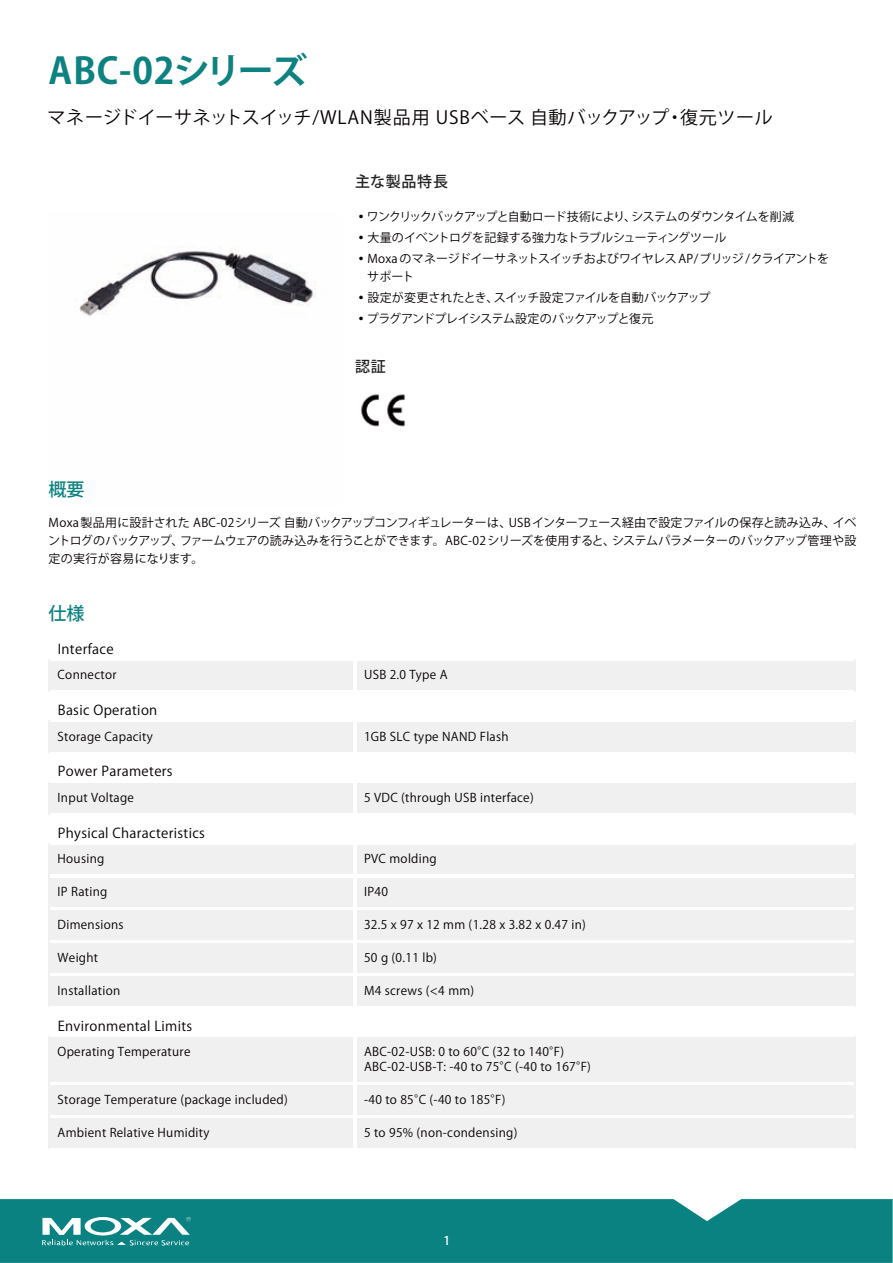
<style>
.page{position:relative;width:893px;height:1263px;background:#fff}
.page>*{position:absolute;margin:0;border:0;box-sizing:border-box;transform-origin:0 0}
.t1{font:700 36px "Koz Go Pro";letter-spacing:-.025em;color:#0d8281}
.t2{font:18px "Koz Go Pro";letter-spacing:.03em;color:#060101}
.t3{font:500 18px "Koz Go Pro";color:#0d8281}
.t4{font:500 15px "Koz Go Pro";letter-spacing:.05em;color:#222}
.t5{font:13.5px "Koz Go Pro";letter-spacing:.025em;color:#060101}
.t6{font:12px/18px "Koz Go Pro";letter-spacing:.025em;color:#060101}
.t7{font:12px/18px "Koz Go Pro";letter-spacing:-.035em;color:#060101}
.t8{font:12px "Koz Go Pro";letter-spacing:-.055em;color:#060101}
.t9{font:12px "Koz Go Pro";letter-spacing:-.01em;color:#060101}
.t10{font:12px "Koz Go Pro";letter-spacing:-.025em;color:#060101}
.t11{font:12px "Koz Go Pro";letter-spacing:-.05em;color:#060101}
.t12{font:500 12px "Koz Go Pro";color:#fff}
</style>
<div class="page">
<div style="left:0;top:1199px;width:893px;height:64px;background:#0a8282"></div>
<svg style="left:42px;top:1217px;width:149px;height:28px"></svg>
<div style="left:49px;top:659px;width:306px;height:33px;background:#f0f0f0"></div>
<div style="left:355px;top:659px;width:500px;height:33px;background:#f0f0f0"></div>
<div style="left:49px;top:720px;width:306px;height:33px;background:#f0f0f0"></div>
<div style="left:355px;top:720px;width:500px;height:33px;background:#f0f0f0"></div>
<div style="left:49px;top:782px;width:306px;height:32px;background:#f0f0f0"></div>
<div style="left:355px;top:782px;width:500px;height:32px;background:#f0f0f0"></div>
<div style="left:49px;top:843px;width:306px;height:33px;background:#f0f0f0"></div>
<div style="left:355px;top:843px;width:500px;height:33px;background:#f0f0f0"></div>
<div style="left:49px;top:876px;width:306px;height:33px;background:#f0f0f0"></div>
<div style="left:355px;top:876px;width:500px;height:33px;background:#f0f0f0"></div>
<div style="left:49px;top:909px;width:306px;height:32px;background:#f0f0f0"></div>
<div style="left:355px;top:909px;width:500px;height:32px;background:#f0f0f0"></div>
<div style="left:49px;top:941px;width:306px;height:33px;background:#f0f0f0"></div>
<div style="left:355px;top:941px;width:500px;height:33px;background:#f0f0f0"></div>
<div style="left:49px;top:974px;width:306px;height:33px;background:#f0f0f0"></div>
<div style="left:355px;top:974px;width:500px;height:33px;background:#f0f0f0"></div>
<div style="left:49px;top:1036px;width:306px;height:47px;background:#f0f0f0"></div>
<div style="left:355px;top:1036px;width:500px;height:47px;background:#f0f0f0"></div>
<div style="left:49px;top:1083px;width:306px;height:33px;background:#f0f0f0"></div>
<div style="left:355px;top:1083px;width:500px;height:33px;background:#f0f0f0"></div>
<div style="left:49px;top:1116px;width:306px;height:33px;background:#f0f0f0"></div>
<div style="left:355px;top:1116px;width:500px;height:33px;background:#f0f0f0"></div>
<hr style="left:50px;top:659px;width:305px;height:2px;background:#fff">
<hr style="left:50px;top:690px;width:305px;height:2px;background:#fff">
<svg style="left:354px;top:661px;width:1px;height:29px"></svg>
<hr style="left:355px;top:659px;width:499px;height:2px;background:#fff">
<hr style="left:355px;top:690px;width:499px;height:2px;background:#fff">
<hr style="left:355px;top:661px;width:2px;height:29px;background:#fff">
<hr style="left:50px;top:720px;width:305px;height:2px;background:#fff">
<hr style="left:50px;top:752px;width:305px;height:1px;background:#fff">
<hr style="left:354px;top:722px;width:1px;height:30px;background:#fff">
<hr style="left:355px;top:720px;width:499px;height:2px;background:#fff">
<hr style="left:355px;top:752px;width:499px;height:1px;background:#fff">
<hr style="left:355px;top:722px;width:2px;height:30px;background:#fff">
<hr style="left:50px;top:782px;width:305px;height:1px;background:#fff">
<hr style="left:50px;top:813px;width:305px;height:1px;background:#fff">
<hr style="left:354px;top:783px;width:1px;height:30px;background:#fff">
<hr style="left:355px;top:782px;width:499px;height:1px;background:#fff">
<hr style="left:355px;top:813px;width:499px;height:1px;background:#fff">
<hr style="left:355px;top:783px;width:2px;height:30px;background:#fff">
<hr style="left:50px;top:843px;width:305px;height:1px;background:#fff">
<hr style="left:354px;top:844px;width:1px;height:32px;background:#fff">
<hr style="left:50px;top:874px;width:304px;height:2px;background:#fff">
<hr style="left:355px;top:843px;width:499px;height:1px;background:#fff">
<hr style="left:355px;top:844px;width:2px;height:32px;background:#fff">
<hr style="left:357px;top:874px;width:497px;height:2px;background:#fff">
<hr style="left:354px;top:876px;width:1px;height:33px;background:#fff">
<hr style="left:50px;top:876px;width:304px;height:1px;background:#fff">
<hr style="left:50px;top:907px;width:304px;height:2px;background:#fff">
<hr style="left:355px;top:876px;width:2px;height:33px;background:#fff">
<hr style="left:357px;top:876px;width:497px;height:1px;background:#fff">
<hr style="left:357px;top:907px;width:497px;height:2px;background:#fff">
<hr style="left:354px;top:909px;width:1px;height:32px;background:#fff">
<hr style="left:50px;top:909px;width:304px;height:1px;background:#fff">
<hr style="left:50px;top:940px;width:304px;height:1px;background:#fff">
<hr style="left:355px;top:909px;width:2px;height:32px;background:#fff">
<hr style="left:357px;top:909px;width:497px;height:1px;background:#fff">
<hr style="left:357px;top:940px;width:497px;height:1px;background:#fff">
<hr style="left:354px;top:941px;width:1px;height:33px;background:#fff">
<hr style="left:50px;top:941px;width:304px;height:2px;background:#fff">
<hr style="left:50px;top:973px;width:304px;height:1px;background:#fff">
<hr style="left:355px;top:941px;width:2px;height:33px;background:#fff">
<hr style="left:357px;top:941px;width:497px;height:2px;background:#fff">
<hr style="left:357px;top:973px;width:497px;height:1px;background:#fff">
<hr style="left:50px;top:1006px;width:305px;height:1px;background:#fff">
<hr style="left:354px;top:974px;width:1px;height:32px;background:#fff">
<hr style="left:50px;top:974px;width:304px;height:2px;background:#fff">
<hr style="left:355px;top:1006px;width:499px;height:1px;background:#fff">
<hr style="left:355px;top:974px;width:2px;height:32px;background:#fff">
<hr style="left:357px;top:974px;width:497px;height:2px;background:#fff">
<hr style="left:50px;top:1036px;width:305px;height:1px;background:#fff">
<hr style="left:354px;top:1037px;width:1px;height:46px;background:#fff">
<hr style="left:50px;top:1082px;width:304px;height:1px;background:#fff">
<hr style="left:355px;top:1036px;width:499px;height:1px;background:#fff">
<hr style="left:355px;top:1037px;width:2px;height:46px;background:#fff">
<hr style="left:357px;top:1082px;width:497px;height:1px;background:#fff">
<hr style="left:354px;top:1083px;width:1px;height:33px;background:#fff">
<hr style="left:50px;top:1083px;width:304px;height:2px;background:#fff">
<hr style="left:50px;top:1115px;width:304px;height:1px;background:#fff">
<hr style="left:355px;top:1083px;width:2px;height:33px;background:#fff">
<hr style="left:357px;top:1083px;width:497px;height:2px;background:#fff">
<hr style="left:357px;top:1115px;width:497px;height:1px;background:#fff">
<hr style="left:50px;top:1148px;width:305px;height:1px;background:#fff">
<hr style="left:354px;top:1116px;width:1px;height:32px;background:#fff">
<hr style="left:50px;top:1116px;width:304px;height:2px;background:#fff">
<hr style="left:355px;top:1148px;width:499px;height:1px;background:#fff">
<hr style="left:355px;top:1116px;width:2px;height:32px;background:#fff">
<hr style="left:357px;top:1116px;width:497px;height:2px;background:#fff">
<img style="left:79px;top:247px;width:237px;height:70px">
<img style="left:361px;top:394px;width:44px;height:33px">
<h1 class="t1" style="left:49px;top:47px;width:260px">ABC-02シリーズ</h1>
<h2 class="t2" style="left:48px;top:106px;width:727px">マネージドイーサネットスイッチ/WLAN製品用 USBベース 自動バックアップ・復元ツール</h2>
<p class="t4" style="left:355px;top:172px;width:95px">主な製品特長</p>
<p class="t8" style="left:355px;top:209px;width:441px">•ワンクリックバックアップと自動ロード技術により、システムのダウンタイムを削減</p>
<p class="t9" style="left:355px;top:230px;width:373px">•大量のイベントログを記録する強力なトラブルシューティングツール</p>
<p class="t7" style="left:367px;top:250px;width:464px;text-indent:-12px">•Moxa のマネージドイーサネットスイッチおよびワイヤレス AP/ブリッジ /クライアントをサポート</p>
<p class="t10" style="left:355px;top:290px;width:357px">•設定が変更されたとき、スイッチ設定ファイルを自動バックアップ</p>
<p class="t11" style="left:355px;top:311px;width:300px">•プラグアンドプレイシステム設定のバックアップと復元</p>
<p class="t4" style="left:355px;top:357px;width:32px">認証</p>
<h2 class="t3" style="left:49px;top:478px;width:37px">概要</h2>
<p class="t6" style="left:48px;top:514px;width:810px;text-align:justify">Moxa製品用に設計された ABC-02シリーズ 自動バックアップコンフィギュレーターは、USBインターフェース経由で設定ファイルの保存と読み込み、イベントログのバックアップ、ファームウェアの読み込みを行うことができます。ABC-02 シリーズを使用すると、システムパラメーターのバックアップ管理や設定の実行が容易になります。</p>
<h2 class="t3" style="left:49px;top:601px;width:37px">仕様</h2>
<p class="t5" style="left:58px;top:640px;width:57px">Interface</p>
<p class="t6" style="left:58px;top:666px;width:60px">Connector</p>
<p class="t6" style="left:364px;top:666px;width:85px">USB 2.0 Type A</p>
<p class="t5" style="left:58px;top:701px;width:101px">Basic Operation</p>
<p class="t6" style="left:58px;top:727px;width:97px">Storage Capacity</p>
<p class="t6" style="left:364px;top:727px;width:146px">1GB SLC type NAND Flash</p>
<p class="t5" style="left:58px;top:763px;width:116px">Power Parameters</p>
<p class="t6" style="left:58px;top:789px;width:78px">Input Voltage</p>
<p class="t6" style="left:364px;top:789px;width:171px">5 VDC (through USB interface)</p>
<p class="t5" style="left:58px;top:824px;width:149px">Physical Characteristics</p>
<p class="t6" style="left:58px;top:850px;width:48px">Housing</p>
<p class="t6" style="left:364px;top:850px;width:74px">PVC molding</p>
<p class="t6" style="left:364px;top:883px;width:26px">IP40</p>
<p class="t6" style="left:58px;top:916px;width:68px">Dimensions</p>
<p class="t6" style="left:364px;top:916px;width:223px">32.5 x 97 x 12 mm (1.28 x 3.82 x 0.47 in)</p>
<p class="t6" style="left:58px;top:949px;width:42px">Weight</p>
<p class="t6" style="left:364px;top:949px;width:74px">50 g (0.11 lb)</p>
<p class="t6" style="left:58px;top:981px;width:64px">Installation</p>
<p class="t6" style="left:364px;top:981px;width:112px">M4 screws (&lt;4 mm)</p>
<p class="t5" style="left:58px;top:1017px;width:136px">Environmental Limits</p>
<p class="t6" style="left:58px;top:1043px;width:134px">Operating Temperature</p>
<p class="t6" style="left:364px;top:1044px;width:228px;line-height:15px">ABC-02-USB: 0 to 60°C (32 to 140°F)<br>ABC-02-USB-T: -40 to 75°C (-40 to 167°F)</p>
<p class="t6" style="left:58px;top:1091px;width:232px">Storage Temperature (package included)</p>
<p class="t6" style="left:364px;top:1091px;width:143px">-40 to 85°C (-40 to 185°F)</p>
<p class="t6" style="left:58px;top:1123px;width:153px">Ambient Relative Humidity</p>
<p class="t6" style="left:364px;top:1123px;width:155px">5 to 95% (non-condensing)</p>
<p class="t6" style="left:58px;top:883px;width:51px">IP Rating</p>
<p class="t12" style="left:443px;top:1233px;width:8px">1</p>
</div>
